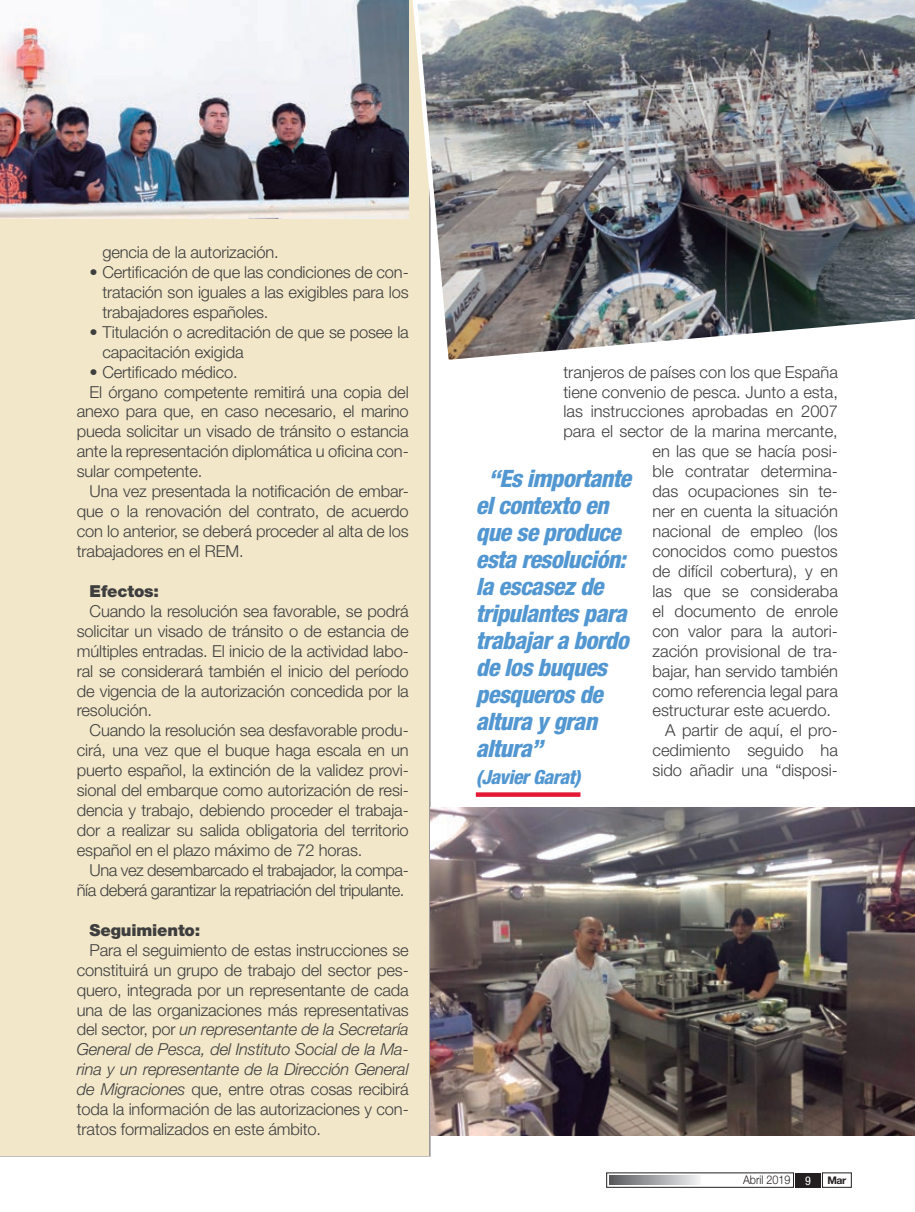
<style>
.page{position:relative;width:915px;height:1212px;background:#fff}
.page>*{position:absolute;margin:0;border:0;box-sizing:border-box;transform-origin:0 0}
.Texto{font:italic 800 condensed 24px/27px "Helvetica Neue LT Std";letter-spacing:-.025em;color:#5297d1}
.Texto-2{font:italic 800 condensed 19.5px "Helvetica Neue LT Std";letter-spacing:-.025em;color:#5297d1}
.Texto-3{font:300 16.5px/20px "Helvetica Neue LT Std";letter-spacing:-.01em;color:#3e3e3f;text-align:justify}
.Texto-4{font:300 16.5px/20px "Helvetica Neue LT Std";letter-spacing:-.03em;color:#3e3e3f;text-align:right}
.Texto-5{font:900 16.5px "Helvetica Neue LT Std";letter-spacing:-.01em;color:#3e3e3f}
.t1{font:300 12px "Helvetica Neue LT Std";color:#231f20;scale:.9 1}
.t2{font:700 10.5px "Helvetica Neue LT Std";color:#231f20}
.s1{font-style:italic}
.s2{font-weight:400;font-stretch:condensed;color:#fff}
</style>
<div class="page">
<svg style="left:609px;top:1176px;width:90px;height:8px"></svg>
<div style="left:795px;top:1172px;width:25px;height:15px;background:#231f20"></div>
<div style="left:0;top:0;width:428px;height:1155px;background:#f2e7c8"></div>
<img style="left:430px;top:807px;width:484px;height:328px">
<img style="left:0;top:0;width:408px;height:218px">
<img style="left:412px;top:0;width:502px;height:367px">
<div style="left:475px;top:792px;width:105px;height:5px;background:#e51836"></div>
<p class="Texto-3" style="left:102px;top:242px;width:178px">gencia de la autorización.</p>
<p class="Texto-3" style="left:102px;top:262px;width:308px;text-indent:-13px">• Certificación de que las condiciones de con&shy;tratación son iguales a las exigibles para los trabajadores españoles.</p>
<p class="Texto-3" style="left:102px;top:321px;width:308px;text-indent:-13px">• Titulación o acreditación de que se posee la capacitación exigida</p>
<p class="Texto-3" style="left:90px;top:361px;width:150px">• Certificado médico.</p>
<p class="Texto-3" style="left:77px;top:381px;width:333px;text-indent:13px">El órgano competente remitirá una copia del anexo para que, en caso necesario, el marino pueda solicitar un visado de tránsito o estancia ante la representación diplomática u oficina con&shy;sular competente.</p>
<p class="Texto-3" style="left:77px;top:481px;width:333px;text-indent:13px">Una vez presentada la notificación de embar&shy;que o la renovación del contrato, de acuerdo con lo anterior, se deberá proceder al alta de los trabajadores en el REM.</p>
<p class="Texto-5" style="left:90px;top:581px;width:71px">Efectos:</p>
<p class="Texto-3" style="left:77px;top:601px;width:333px;text-indent:13px">Cuando la resolución sea favorable, se podrá solicitar un visado de tránsito o de estancia de múltiples entradas. El inicio de la actividad labo&shy;ral se considerará también el inicio del período de vigencia de la autorización concedida por la resolución.</p>
<p class="Texto-3" style="left:77px;top:720px;width:333px;text-indent:13px">Cuando la resolución sea desfavorable produ&shy;cirá, una vez que el buque haga escala en un puerto español, la extinción de la validez provi&shy;sional del embarque como autorización de resi&shy;dencia y trabajo, debiendo proceder el trabaja&shy;dor a realizar su salida obligatoria del territorio español en el plazo máximo de 72 horas.</p>
<p class="Texto-4" style="left:77px;top:860px;width:333px">Una vez desembarcado el trabajador, la compa&shy;ñía deberá garantizar la repatriación del tripulante.</p>
<p class="Texto-5" style="left:90px;top:920px;width:112px">Seguimiento:</p>
<p class="Texto-3" style="left:77px;top:939px;width:333px;text-indent:13px">Para el seguimiento de estas instrucciones se constituirá un grupo de trabajo del sector pes&shy;quero, integrada por un representante de cada una de las organizaciones más representativas del sector, por <span class="s1">un representante de la Secretaría General de Pesca, del Instituto Social de la Ma&shy;rina y un representante de la Dirección General de Migraciones</span> que, entre otras cosas recibirá toda la información de las autorizaciones y con&shy;tratos formalizados en este ámbito.</p>
<p class="Texto-3" style="left:563px;top:361px;width:276px">tranjeros de países con los que España</p>
<p class="Texto-3" style="left:563px;top:381px;width:276px">tiene convenio de pesca. Junto a esta,</p>
<p class="Texto-3" style="left:563px;top:401px;width:276px">las instrucciones aprobadas en 2007</p>
<p class="Texto-3" style="left:563px;top:421px;width:276px">para el sector de la marina mercante,</p>
<p class="Texto-3" style="left:652px;top:441px;width:187px">en las que se hacía posi-</p>
<p class="Texto-3" style="left:652px;top:461px;width:187px">ble contratar determina-</p>
<p class="Texto-3" style="left:652px;top:481px;width:187px">das ocupaciones sin te-</p>
<p class="Texto-3" style="left:652px;top:501px;width:187px">ner en cuenta la situación</p>
<p class="Texto-3" style="left:652px;top:521px;width:187px">nacional de empleo (los</p>
<p class="Texto-3" style="left:652px;top:541px;width:187px">conocidos como puestos</p>
<p class="Texto-3" style="left:652px;top:561px;width:187px">de difícil cobertura), y en</p>
<p class="Texto-3" style="left:652px;top:581px;width:187px">las que se consideraba</p>
<p class="Texto-3" style="left:652px;top:601px;width:187px">el documento de enrole</p>
<p class="Texto-3" style="left:652px;top:620px;width:187px">con valor para la autori-</p>
<p class="Texto-3" style="left:652px;top:640px;width:187px">zación provisional de tra-</p>
<p class="Texto-3" style="left:652px;top:660px;width:187px">bajar, han servido también</p>
<p class="Texto-3" style="left:652px;top:680px;width:187px">como referencia legal para</p>
<p class="Texto-3" style="left:652px;top:700px;width:180px">estructurar este acuerdo.</p>
<p class="Texto-3" style="left:652px;top:720px;width:187px;text-indent:13px">A partir de aquí, el pro&shy;cedimiento seguido ha sido añadir una “disposi-</p>
<p class="Texto" style="left:475px;top:465px;width:157px;text-indent:13px">“Es importante el contexto en que se produce esta resolución: la escasez de tripulantes para trabajar a bordo de los buques pesqueros de altura y gran altura”</p>
<p class="Texto-2" style="left:475px;top:765px;width:106px">(Javier Garat)</p>
<p class="t1" style="left:742px;top:1173px;width:77px">Abril 2019 <span class="s2">9</span></p>
<p class="t2" style="left:827px;top:1174px;width:21px">Mar</p>
</div>
